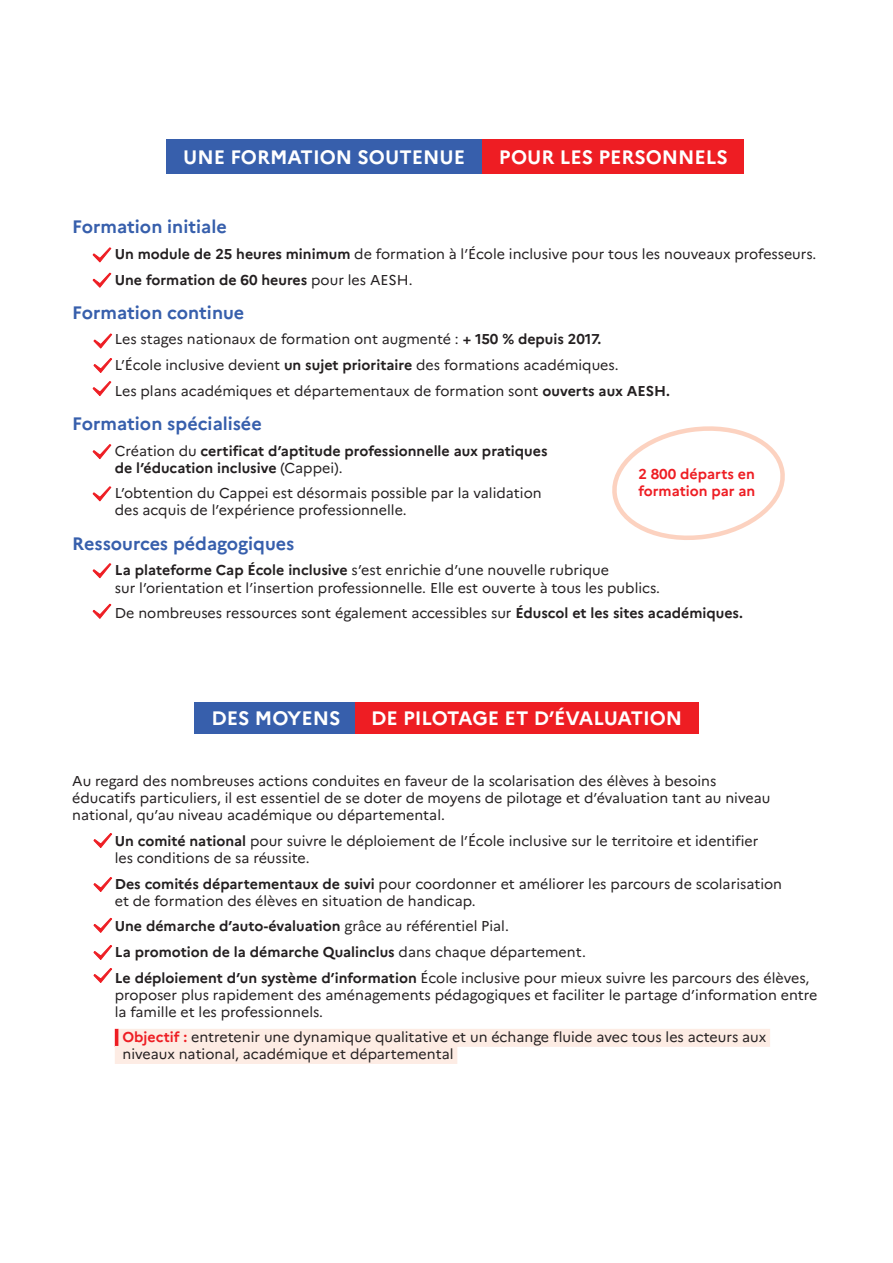
<style>
.page{position:relative;width:893px;height:1263px;background:#fff}
.page>*{position:absolute;margin:0;border:0;box-sizing:border-box;transform-origin:0 0}
.t1{font:700 19.5px "Marianne";color:#fff}
.t2{font:700 18px "Marianne";color:#375fac}
.t3{font:14.25px/17.1px "Marianne";color:#231f20}
.t4{font:700 14.25px/25.7px "Marianne";color:#231f20}
.t5{font:700 14.25px/17.1px "Marianne";color:#ee1d23}
.s1{font-weight:700}
.s2{font-weight:400}
.s3{color:#ee1d23}
.s4{font-weight:700;color:#ee1d23}
</style>
<div class="page">
<svg style="left:115px;top:1029px;width:4px;height:17px"></svg>
<div style="left:119px;top:1029px;width:651px;height:18px;background:#fdece4"></div>
<div style="left:115px;top:1046px;width:342px;height:18px;background:#fdece4"></div>
<svg style="left:93px;top:833px;width:19px;height:15px"></svg>
<svg style="left:93px;top:968px;width:19px;height:15px"></svg>
<div style="left:194px;top:702px;width:163px;height:31px;background:#375fac"></div>
<div style="left:355px;top:702px;width:343px;height:31px;background:#ee1d23"></div>
<svg style="left:92px;top:247px;width:20px;height:16px"></svg>
<svg style="left:92px;top:272px;width:20px;height:16px"></svg>
<svg style="left:93px;top:333px;width:20px;height:16px"></svg>
<svg style="left:93px;top:358px;width:19px;height:15px"></svg>
<svg style="left:92px;top:381px;width:20px;height:15px"></svg>
<svg style="left:92px;top:444px;width:20px;height:15px"></svg>
<svg style="left:92px;top:563px;width:20px;height:16px"></svg>
<svg style="left:92px;top:603px;width:20px;height:16px"></svg>
<svg style="left:92px;top:486px;width:20px;height:16px"></svg>
<svg style="left:612px;top:426px;width:173px;height:114px"></svg>
<div style="left:166px;top:139px;width:316px;height:34px;background:#375fac"></div>
<div style="left:482px;top:139px;width:262px;height:34px;background:#ee1d23"></div>
<svg style="left:93px;top:945px;width:19px;height:15px"></svg>
<svg style="left:93px;top:917px;width:19px;height:16px"></svg>
<svg style="left:93px;top:877px;width:19px;height:15px"></svg>
<h1 class="t1" style="left:183px;top:145px;width:283px">UNE FORMATION SOUTENUE</h1>
<h1 class="t1" style="left:499px;top:145px;width:230px">POUR LES PERSONNELS</h1>
<p class="t2" style="left:72px;top:216px;width:156px">Formation initiale</p>
<p class="t3" style="left:115px;top:241px;width:703px;line-height:25.7px"><span class="s1">Un module de 25 heures minimum</span> de formation à l’École inclusive pour tous les nouveaux professeurs.<br><span class="s1">Une formation de 60 heures</span> pour les AESH.</p>
<p class="t2" style="left:72px;top:301px;width:174px">Formation continue</p>
<p class="t3" style="left:115px;top:327px;width:557px;line-height:25.7px">Les stages nationaux de formation ont augmenté : <span class="s1">+ 150 % depuis 2017.<br></span>L’École inclusive devient <span class="s1">un sujet prioritaire</span> des formations académiques.<br>Les plans académiques et départementaux de formation sont <span class="s1">ouverts aux AESH.</span></p>
<p class="t2" style="left:72px;top:413px;width:191px">Formation spécialisée</p>
<p class="t4" style="left:115px;top:442px;width:434px;line-height:17.1px"><span class="s2">Création du</span> certificat d’aptitude professionnelle aux pratiques de l’éducation inclusive <span class="s2">(Cappei).</span></p>
<p class="t3" style="left:115px;top:485px;width:428px">L’obtention du Cappei est désormais possible par la validation des acquis de l’expérience professionnelle.</p>
<p class="t2" style="left:72px;top:532px;width:224px">Ressources pédagogiques</p>
<p class="t3" style="left:115px;top:562px;width:547px"><span class="s1">La plateforme Cap École inclusive</span> s’est enrichie d’une nouvelle rubrique<br>sur l’orientation et l’insertion professionnelle. Elle est ouverte à tous les publics.</p>
<p class="t3" style="left:115px;top:604px;width:630px">De nombreuses ressources sont également accessibles sur <span class="s1">Éduscol et les sites académiques.</span></p>
<p class="t5" style="left:638px;top:465px;width:118px">2 800 départs en formation par an</p>
<h1 class="t1" style="left:211px;top:706px;width:131px">DES MOYENS</h1>
<h1 class="t1" style="left:371px;top:706px;width:313px">DE PILOTAGE ET D’ÉVALUATION</h1>
<p class="t3" style="left:72px;top:772px;width:700px">Au regard des nombreuses actions conduites en faveur de la scolarisation des élèves à besoins éducatifs particuliers, il est essentiel de se doter de moyens de pilotage et d’évaluation tant au niveau national, qu’au niveau académique ou départemental.</p>
<p class="t3" style="left:115px;top:832px;width:645px"><span class="s1">Un comité national</span> pour suivre le déploiement de l’École inclusive sur le territoire et identifier les conditions de sa réussite.</p>
<p class="t3" style="left:115px;top:875px;width:669px"><span class="s1">Des comités départementaux de suivi</span> pour coordonner et améliorer les parcours de scolarisation et de formation des élèves en situation de handicap.</p>
<p class="t4" style="left:115px;top:913px;width:696px">Une démarche d’auto-évaluation <span class="s2">grâce au référentiel Pial.<br></span>La promotion de la démarche Qualinclus <span class="s2">dans chaque département.<br></span>Le déploiement d’un système d’information <span class="s2">École inclusive pour mieux suivre les parcours des élèves,</span></p>
<p class="t3" style="left:115px;top:986px;width:704px">proposer plus rapidement des aménagements pédagogiques et faciliter le partage d’information entre la famille et les professionnels.</p>
<p class="t3" style="left:123px;top:1029px;width:645px;text-indent:-8px"><span class="s3">.</span> <span class="s4">Objectif :</span> entretenir une dynamique qualitative et un échange fluide avec tous les acteurs aux niveaux national, académique et départemental</p>
</div>
